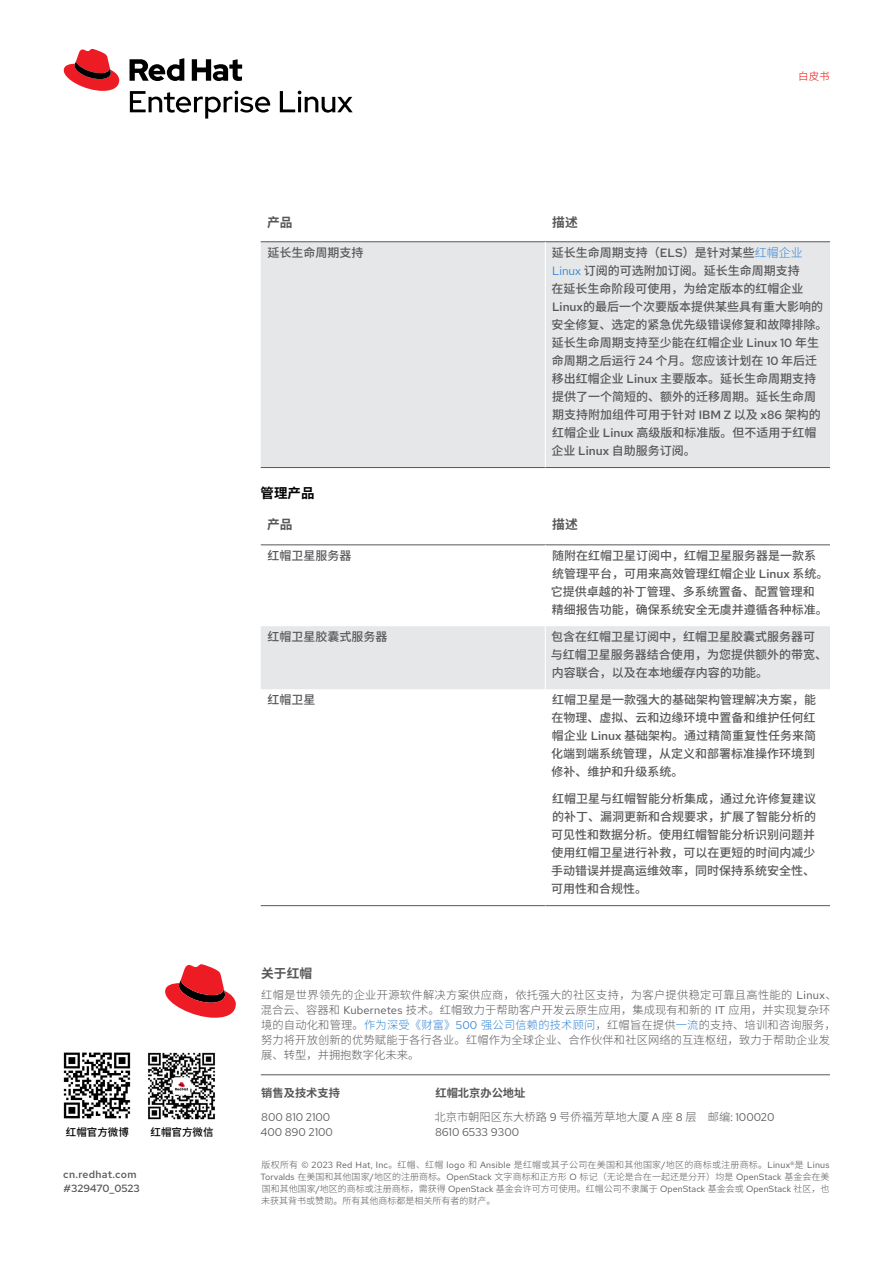
<style>
.page{position:relative;width:893px;height:1263px;background:#fff}
.page>*{position:absolute;margin:0;border:0;box-sizing:border-box;transform-origin:0 0}
.t1{font:700 13.5px "Noto Sans SC";color:#000}
.t2{font:700 12.75px "Noto Sans SC";color:#58585b}
.t3{font:500 12px/18px "Noto Sans SC";color:#58585b}
.t4{font:300 11.25px/15px "Noto Sans SC";letter-spacing:.01em;color:#58585b}
.t5{font:11.25px/15px "Red Hat Text";color:#58585b}
.t6{font:700 11.25px "Noto Sans SC";color:#58585b}
.t7{font:500 10.5px/13.8px "Red Hat Text";letter-spacing:.005em;color:#58585b}
.t8{font:500 10.5px "Noto Sans SC";color:#000}
.t9{font:300 10.5px "Noto Sans SC";color:#e00}
.t10{font:300 9px/12px "Noto Sans SC";color:#58585b;text-align:justify}
.s1{font-family:"Red Hat Text"}
.s2{font-weight:300;color:#3385d6}
.s3{font-family:"Red Hat Text";font-weight:400;color:#3385d6}
.s4{font-family:"Red Hat Text";font-weight:400}
.s5{color:#3385d6}
.s6{font-weight:700}
</style>
<div class="page">
<img style="left:63px;top:1052px;width:68px;height:67px">
<img style="left:148px;top:1052px;width:67px;height:68px">
<hr style="left:261px;top:1074px;width:569px;height:1px;background:#58585b">
<svg style="left:165px;top:964px;width:71px;height:54px"></svg>
<div style="left:261px;top:242px;width:569px;height:225px;background:#e6e7e8"></div>
<hr style="left:261px;top:241px;width:284px;height:1px;background:#58585b">
<hr style="left:545px;top:241px;width:285px;height:1px;background:#58585b">
<hr style="left:261px;top:467px;width:284px;height:1px;background:#58585b">
<hr style="left:545px;top:467px;width:285px;height:1px;background:#58585b">
<hr style="left:545px;top:242px;width:1px;height:225px;background:#fff">
<div style="left:261px;top:626px;width:569px;height:63px;background:#e6e7e8"></div>
<hr style="left:261px;top:544px;width:284px;height:1px;background:#58585b">
<hr style="left:545px;top:544px;width:285px;height:1px;background:#58585b">
<hr style="left:261px;top:905px;width:284px;height:1px;background:#58585b">
<hr style="left:545px;top:905px;width:285px;height:1px;background:#58585b">
<hr style="left:545px;top:626px;width:1px;height:63px;background:#fff">
<svg style="left:130px;top:91px;width:140px;height:28px"></svg>
<svg style="left:280px;top:91px;width:73px;height:22px"></svg>
<svg style="left:64px;top:49px;width:55px;height:42px"></svg>
<svg style="left:130px;top:58px;width:112px;height:23px"></svg>
<p class="t9" style="left:798px;top:70px;width:33px">白皮书</p>
<p class="t2" style="left:267px;top:215px;width:27px">产品</p>
<p class="t2" style="left:552px;top:215px;width:27px">描述</p>
<p class="t3" style="left:267px;top:244px;width:97px">延长生命周期支持</p>
<p class="t3" style="left:551px;top:244px;width:278px">延长生命周期支持（<span class="s1">ELS</span>）是针对某些<span class="s2">红帽企业<br></span><span class="s3">Linux</span> 订阅的可选附加订阅。延长生命周期支持<br>在延长生命阶段可使用，为给定版本的红帽企业<br><span class="s1">Linux</span>的最后一个次要版本提供某些具有重大影响的安全修复、选定的紧急优先级错误修复和故障排除。延长生命周期支持至少能在红帽企业 <span class="s1">Linux 10</span> 年生命周期之后运行 <span class="s1">24</span> 个月。您应该计划在 <span class="s1">10</span> 年后迁移出红帽企业 <span class="s1">Linux</span> 主要版本。延长生命周期支持提供了一个简短的、额外的迁移周期。延长生命周期支持附加组件可用于针对 <span class="s1">IBM Z</span> 以及 <span class="s1">x86</span> 架构的红帽企业 <span class="s1">Linux</span> 高级版和标准版。但不适用于红帽企业 <span class="s1">Linux</span> 自助服务订阅。</p>
<p class="t1" style="left:261px;top:485px;width:55px">管理产品</p>
<p class="t2" style="left:267px;top:517px;width:27px">产品</p>
<p class="t2" style="left:552px;top:517px;width:27px">描述</p>
<p class="t3" style="left:268px;top:547px;width:85px">红帽卫星服务器</p>
<p class="t3" style="left:551px;top:547px;width:279px">随附在红帽卫星订阅中，红帽卫星服务器是一款系统管理平台，可用来高效管理红帽企业 <span class="s1">Linux</span> 系统。它提供卓越的补丁管理、多系统置备、配置管理和精细报告功能，确保系统安全无虞并遵循各种标准。</p>
<p class="t3" style="left:268px;top:628px;width:121px">红帽卫星胶囊式服务器</p>
<p class="t3" style="left:551px;top:628px;width:277px">包含在红帽卫星订阅中，红帽卫星胶囊式服务器可与红帽卫星服务器结合使用，为您提供额外的带宽、内容联合，以及在本地缓存内容的功能。</p>
<p class="t3" style="left:268px;top:691px;width:49px">红帽卫星</p>
<p class="t3" style="left:551px;top:691px;width:267px;text-align:justify">红帽卫星是一款强大的基础架构管理解决方案，能在物理、虚拟、云和边缘环境中置备和维护任何红帽企业 <span class="s1">Linux</span> 基础架构。通过精简重复性任务来简化端到端系统管理，从定义和部署标准操作环境到修补、维护和升级系统。</p>
<p class="t3" style="left:551px;top:790px;width:267px;text-align:justify">红帽卫星与红帽智能分析集成，通过允许修复建议的补丁、漏洞更新和合规要求，扩展了智能分析的可见性和数据分析。使用红帽智能分析识别问题并使用红帽卫星进行补救，可以在更短的时间内减少手动错误并提高运维效率，同时保持系统安全性、可用性和合规性。</p>
<p class="t2" style="left:261px;top:966px;width:53px">关于红帽</p>
<p class="t4" style="left:261px;top:988px;width:577px">红帽是世界领先的企业开源软件解决方案供应商，依托强大的社区支持，为客户提供稳定可靠且高性能的 <span class="s4">Linux</span>、混合云、容器和 <span class="s4">Kubernetes</span> 技术。红帽致力于帮助客户开发云原生应用，集成现有和新的 <span class="s4">IT</span> 应用，并实现复杂环境的自动化和管理。<span class="s5">作为深受《财富》</span><span class="s3">500</span> <span class="s5">强公司信赖的技术顾问</span>，红帽旨在提供<span class="s5">一流</span>的支持、培训和咨询服务，努力将开放创新的优势赋能于各行各业。红帽作为全球企业、合作伙伴和社区网络的互连枢纽，致力于帮助企业发展、转型，并拥抱数字化未来。</p>
<p class="t4" style="left:435px;top:1081px;width:341px;line-height:24px"><span class="s6">红帽北京办公地址<br></span>北京市朝阳区东大桥路 <span class="s4">9</span> 号侨福芳草地大厦 <span class="s4">A</span> 座 <span class="s4">8</span> 层 邮编<span class="s4">: 100020</span></p>
<p class="t6" style="left:261px;top:1087px;width:80px">销售及技术支持</p>
<p class="t5" style="left:260px;top:1110px;width:74px">800 810 2100<br>400 890 2100</p>
<p class="t8" style="left:66px;top:1126px;width:64px">红帽官方微博</p>
<p class="t8" style="left:151px;top:1126px;width:64px">红帽官方微信</p>
<p class="t5" style="left:435px;top:1125px;width:86px">8610 6533 9300</p>
<p class="t7" style="left:63px;top:1167px;width:78px">cn.redhat.com #329470_0523</p>
<p class="t10" style="left:261px;top:1159px;width:570px">版权所有 <span class="s4">© 2023 Red Hat, Inc</span>。红帽、红帽 <span class="s4">logo</span> 和 <span class="s4">Ansible</span> 是红帽或其子公司在美国和其他国家<span class="s4">/</span>地区的商标或注册商标。<span class="s4">Linux®</span>是 <span class="s4">Linus Torvalds</span> 在美国和其他国家<span class="s4">/</span>地区的注册商标。<span class="s4">OpenStack</span> 文字商标和正方形 <span class="s4">O</span> 标记（无论是合在一起还是分开）均是 <span class="s4">OpenStack</span> 基金会在美国和其他国家<span class="s4">/</span>地区的商标或注册商标，需获得 <span class="s4">OpenStack</span> 基金会许可方可使用。红帽公司不隶属于 <span class="s4">OpenStack</span> 基金会或 <span class="s4">OpenStack</span> 社区，也未获其背书或赞助。所有其他商标都是相关所有者的财产。</p>
</div>
